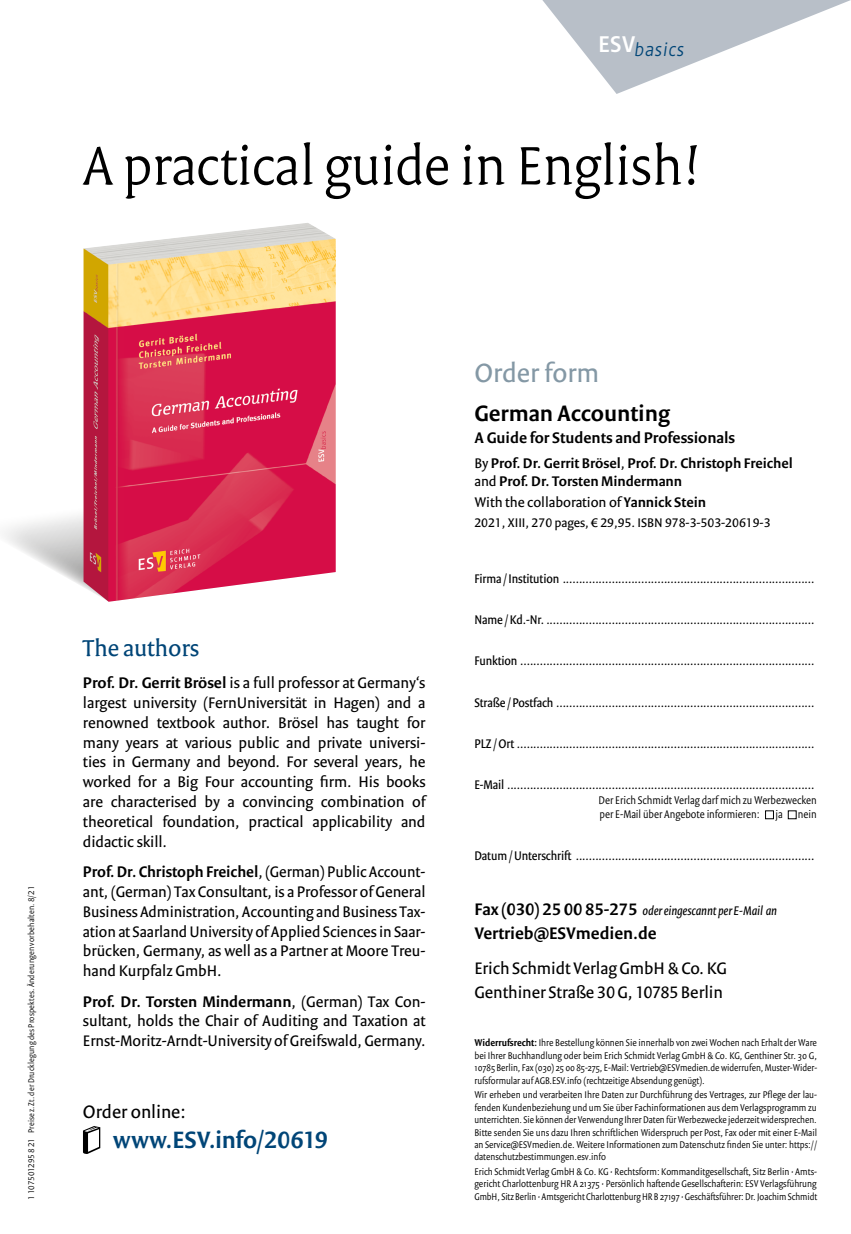
<style>
.page{position:relative;width:851px;height:1234px;background:#fff}
.page>*{position:absolute;margin:0;border:0;box-sizing:border-box;transform-origin:0 0}
.Headline_innen{font:300 58.5px "Versa Pro";letter-spacing:-.005em;color:#000}
.Bestellschein{font:28.5px "Versa Sans Pro";color:#8498a5}
.Bestell-Link{font:600 25.5px "Versa Sans Pro";color:#004577}
.Zwischenüberschrift{font:24.75px "Versa Pro";letter-spacing:-.005em;color:#004577}
.Bibliografie_Titel{font:600 24px "Versa Sans Pro";color:#000}
.Bestell-Link-2{font:19.5px "Versa Sans Pro";color:#000}
.t1{font:300 19.5px "Cast";color:#004577}
.Bestellschein_ESV_Ad{font:18px/24px "Versa Sans Pro";color:#000}
.t2{font:600 18px "Versa Sans Pro";color:#000}
.Fließtext{font:16.5px/19.8px "Versa Sans Pro";color:#000;text-align:justify}
.Bibliografie_Unterti{font:600 16.5px "Versa Sans Pro";color:#000}
.Bibliografie_Autor{font:600 15px/18px "Versa Sans Pro";color:#000}
.Bibliografie_Autor-2{font:15px "Versa Sans Pro";color:#000}
.Bestellschein_Felder{font:13.5px "Versa Sans Con Pro";letter-spacing:-.005em;color:#000}
.Bibliografie{font:13.5px "Versa Sans Pro";color:#000}
.t3{font:italic 13.5px "Versa Sans Pro";color:#000}
.Opt-in__Erfolgskennz{font:300 12px/14.4px "Versa Sans Con Pro";color:#000}
.Widerrufsrecht{font:300 10.5px/12.5px "Versa Sans Con Pro";color:#000;text-align:justify}
.t4{font:300 9px "Versa Sans Con Pro";letter-spacing:.02em;color:#000}
.s1{font-weight:600}
.s2{font-weight:400}
.s3{font-weight:600;font-style:normal;font-size:18px}
</style>
<div class="page">
<svg style="left:4px;top:515px;width:79px;height:72px"></svg>
<img style="left:83px;top:223px;width:253px;height:378px">
<svg style="left:83px;top:1126px;width:17px;height:27px"></svg>
<svg style="left:542px;top:0;width:308px;height:94px"></svg>
<p class="t1" style="left:598px;top:39px;width:90px"><sup>ESV</sup>basics</p>
<p class="Headline_innen" style="left:83px;top:130px;width:618px">A practical guide in English!</p>
<p class="t4" style="left:26px;top:1199px;width:315px;rotate:-90deg">1 107501295 8 21 Preise z. Zt. der Drucklegung des Prospektes. Änderungen vorbehalten. 8/21</p>
<p class="Zwischenüberschrift" style="left:83px;top:632px;width:118px">The authors</p>
<p class="Fließtext" style="left:83px;top:672px;width:344px"><span class="s1">Prof. Dr. Gerrit Brösel</span> is a full professor at Germany‘s largest university (FernUniversität in Hagen) and a renowned textbook author. Brösel has taught for many years at various public and private universi&shy;ties in Germany and beyond. For several years, he worked for a Big Four accounting firm. His books are characterised by a convincing combination of theoretical foundation, practical applicability and didactic skill.</p>
<p class="Fließtext" style="left:83px;top:861px;width:344px"><span class="s1">Prof. Dr. Christoph Freichel</span>, (German) Public Account&shy;ant, (German) Tax Consultant, is a Professor of General Business Administration, Accounting and Business Tax&shy;ation at Saarland University of Applied Sciences in Saar&shy;brücken, Germany, as well as a Partner at Moore Treu&shy;hand Kurpfalz GmbH.</p>
<p class="Fließtext" style="left:83px;top:991px;width:344px"><span class="s1">Prof. Dr. Torsten Mindermann</span>, (German) Tax Con&shy;sultant, holds the Chair of Auditing and Taxation at Ernst-Moritz-Arndt-University of Greifswald, Germany.</p>
<p class="Bestell-Link-2" style="left:83px;top:1100px;width:104px">Order online:</p>
<p class="Bestell-Link" style="left:113px;top:1124px;width:216px">www.ESV.info/20619</p>
<p class="Bestellschein" style="left:474px;top:355px;width:126px">Order form</p>
<p class="Bibliografie_Titel" style="left:474px;top:399px;width:197px">German Accounting</p>
<p class="Bibliografie_Unterti" style="left:474px;top:427px;width:262px">A Guide for Students and Professionals</p>
<p class="Bibliografie_Autor" style="left:474px;top:453px;width:320px"><span class="s2">By</span> Prof. Dr. Gerrit Brösel<span class="s2">,</span> Prof. Dr. Christoph Freichel <span class="s2">and</span> Prof. Dr. Torsten Mindermann</p>
<p class="Bibliografie_Autor-2" style="left:474px;top:493px;width:233px">With the collaboration of <span class="s1">Yannick Stein</span></p>
<p class="Bibliografie" style="left:474px;top:514px;width:297px">2021, XIII, 270 pages, € 29,95. ISBN 978-3-503-20619-3</p>
<p class="Bestellschein_Felder" style="left:474px;top:570px;width:341px">Firma /Institution .............................................................................</p>
<p class="Bestellschein_Felder" style="left:474px;top:611px;width:341px">Name /Kd.-Nr. ..................................................................................</p>
<p class="Bestellschein_Felder" style="left:474px;top:653px;width:341px">Funktion ..........................................................................................</p>
<p class="Bestellschein_Felder" style="left:474px;top:694px;width:341px">Straße /Postfach ...............................................................................</p>
<p class="Bestellschein_Felder" style="left:474px;top:735px;width:341px">PLZ /Ort ...........................................................................................</p>
<p class="Bestellschein_Felder" style="left:474px;top:776px;width:341px">E-Mail ..............................................................................................</p>
<p class="Opt-in__Erfolgskennz" style="left:598px;top:792px;width:219px">Der Erich Schmidt Verlag darf mich zu Werbezwecken per E-Mail über Angebote informieren:</p>
<p class="Opt-in__Erfolgskennz" style="left:775px;top:807px;width:9px">ja</p>
<p class="Opt-in__Erfolgskennz" style="left:797px;top:807px;width:20px">nein</p>
<p class="Bestellschein_Felder" style="left:474px;top:847px;width:341px">Datum/Unterschrift .........................................................................</p>
<p class="t3" style="left:474px;top:902px;width:304px"><span class="s3">Fax (030) 25 00 85-275</span> oder eingescannt per E-Mail an</p>
<p class="t2" style="left:474px;top:922px;width:184px">Vertrieb@ESVmedien.de</p>
<p class="Bestellschein_ESV_Ad" style="left:474px;top:955px;width:254px">Erich Schmidt Verlag GmbH &amp; Co. KG<br>Genthiner Straße 30G, 10785 Berlin</p>
<p class="Widerrufsrecht" style="left:474px;top:1036px;width:344px"><span class="s1">Widerrufsrecht:</span> Ihre Bestellung können Sie innerhalb von zwei Wochen nach Erhalt der Ware bei Ihrer Buchhandlung oder beim Erich Schmidt Verlag GmbH &amp; Co. KG, Genthiner Str. 30 G, 10785 Berlin, Fax (030) 25 00 85-275, E-Mail: Vertrieb@ESVmedien.de widerrufen, Muster-Wider&shy;rufsformular auf AGB.ESV.info (rechtzeitige Absendung genügt).</p>
<p class="Widerrufsrecht" style="left:474px;top:1088px;width:344px">Wir erheben und verarbeiten Ihre Daten zur Durchführung des Vertrages, zur Pflege der lau&shy;fenden Kundenbeziehung und um Sie über Fachinformationen aus dem Verlagsprogramm zu unterrichten. Sie können der Verwendung Ihrer Daten für Werbezwecke jederzeit widersprechen.<br>Bitte senden Sie uns dazu Ihren schriftlichen Widerspruch per Post, Fax oder mit einer E-Mail an Service@ESVmedien.de. Weitere Informationen zum Datenschutz finden Sie unter: https:// datenschutzbestimmungen.esv.info</p>
<p class="Widerrufsrecht" style="left:474px;top:1165px;width:344px">Erich Schmidt Verlag GmbH &amp; Co. KG • Rechtsform: Kommanditgesellschaft, Sitz Berlin • Amts&shy;gericht Charlottenburg HR A 21375 • Persönlich haftende Gesellschafterin: ESV Verlagsführung GmbH, Sitz Berlin • Amtsgericht Charlottenburg HR B 27197 • Geschäftsführer: Dr. Joachim Schmidt</p>
</div>
